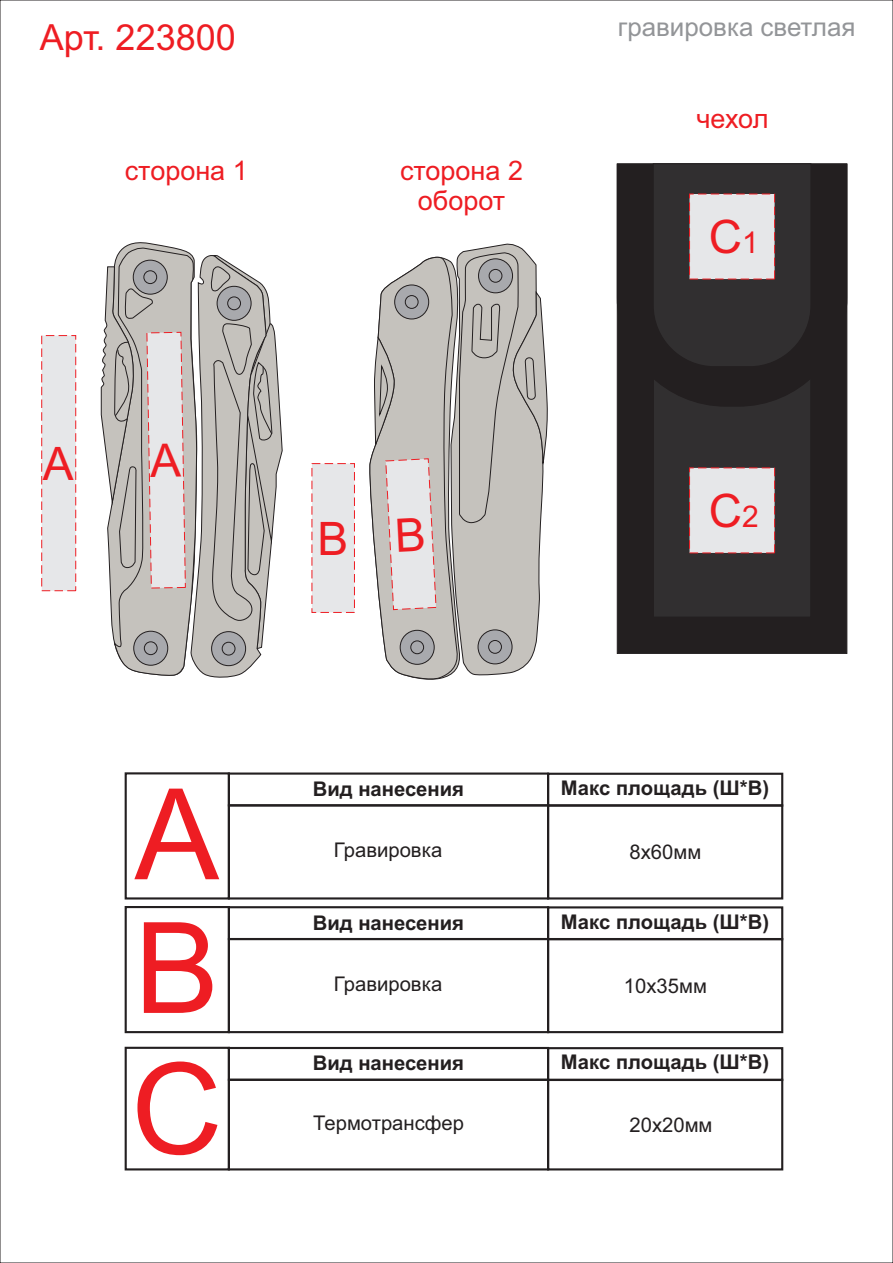
<style>
.page{position:relative;width:893px;height:1263px;background:#fff}
.page>*{position:absolute;margin:0;border:0;box-sizing:border-box;transform-origin:0 0}
.t1{font:126.6px/137.2px "Arial";color:#ee1d23;text-align:justify}
.t2{font:46.2px "Arial";color:#ee1d23}
.t3{font:36px "Arial";color:#ee1d23}
.t4{font:27px/30.2px "Arial";color:#ee1d23;text-align:center}
.t5{font:25.95px "Arial";color:#939598}
.t6{font:700 20.25px "Arial";color:#231f20}
.t7{font:20.25px "Arial";color:#231f20}
.s1{font-size:30px}
</style>
<div class="page">
<div style="left:228px;top:772px;width:321px;height:34px;border:2px solid #231f20"></div>
<div style="left:228px;top:906px;width:321px;height:34px;border:2px solid #231f20"></div>
<div style="left:228px;top:1047px;width:321px;height:34px;border:2px solid #231f20"></div>
<div style="left:228px;top:804px;width:321px;height:95px;border:2px solid #231f20"></div>
<div style="left:228px;top:938px;width:321px;height:95px;border:2px solid #231f20"></div>
<div style="left:228px;top:1079px;width:321px;height:91px;border:2px solid #231f20"></div>
<div style="left:547px;top:773px;width:236px;height:34px;border:2px solid #231f20"></div>
<div style="left:547px;top:906px;width:236px;height:34px;border:2px solid #231f20"></div>
<div style="left:547px;top:1047px;width:236px;height:34px;border:2px solid #231f20"></div>
<div style="left:547px;top:804px;width:236px;height:95px;border:2px solid #231f20"></div>
<div style="left:547px;top:938px;width:236px;height:95px;border:2px solid #231f20"></div>
<div style="left:547px;top:1079px;width:236px;height:91px;border:2px solid #231f20"></div>
<div style="left:125px;top:772px;width:105px;height:127px;border:2px solid #231f20"></div>
<div style="left:125px;top:906px;width:105px;height:127px;border:2px solid #231f20"></div>
<div style="left:125px;top:1047px;width:105px;height:123px;border:2px solid #231f20"></div>
<div style="left:616px;top:407px;width:232px;height:247px;background:#231f20"></div>
<div style="left:653px;top:407px;width:159px;height:211px;background:#312f30"></div>
<svg style="left:616px;top:163px;width:232px;height:244px;background:#262223"></svg>
<svg style="left:689px;top:467px;width:86px;height:87px;background:#e2dddf"></svg>
<svg style="left:652px;top:163px;width:160px;height:204px;background:#595758"></svg>
<svg style="left:41px;top:335px;width:36px;height:257px;background:#e7dbdd"></svg>
<svg style="left:311px;top:463px;width:44px;height:150px;background:#e6dfe1"></svg>
<svg style="left:100px;top:242px;width:183px;height:436px"></svg>
<svg style="left:369px;top:243px;width:179px;height:437px;background:#c5c2bf"></svg>
<h3 class="t3" style="left:40px;top:24px;width:197px">Арт. 223800</h3>
<h3 class="t4" style="left:125px;top:158px;width:125px">сторона 1</h3>
<h3 class="t4" style="left:400px;top:158px;width:125px">сторона 2 оборот</h3>
<h2 class="t2" style="left:43px;top:446px;width:32px">А</h2>
<h2 class="t2" style="left:317px;top:521px;width:32px">В</h2>
<p class="t5" style="left:618px;top:17px;width:239px">гравировка светлая</p>
<h3 class="t4" style="left:697px;top:106px;width:73px">чехол</h3>
<h2 class="t2" style="left:709px;top:219px;width:52px">С<span class="s1">1</span></h2>
<h2 class="t2" style="left:709px;top:493px;width:52px">С<span class="s1">2</span></h2>
<h1 class="t1" style="left:131px;top:778px;width:93px">A В С</h1>
<p class="t6" style="left:313px;top:781px;width:153px">Вид нанесения</p>
<p class="t7" style="left:334px;top:842px;width:110px">Гравировка</p>
<p class="t6" style="left:313px;top:915px;width:153px">Вид нанесения</p>
<p class="t7" style="left:334px;top:976px;width:110px">Гравировка</p>
<p class="t6" style="left:313px;top:1056px;width:153px">Вид нанесения</p>
<p class="t7" style="left:313px;top:1115px;width:152px">Термотрансфер</p>
<p class="t6" style="left:561px;top:780px;width:210px">Макс площадь (Ш*В)</p>
<p class="t7" style="left:630px;top:844px;width:73px">8х60мм</p>
<p class="t6" style="left:561px;top:914px;width:210px">Макс площадь (Ш*В)</p>
<p class="t7" style="left:624px;top:978px;width:85px">10х35мм</p>
<p class="t6" style="left:561px;top:1054px;width:210px">Макс площадь (Ш*В)</p>
<p class="t7" style="left:630px;top:1117px;width:85px">20х20мм</p>
</div>
